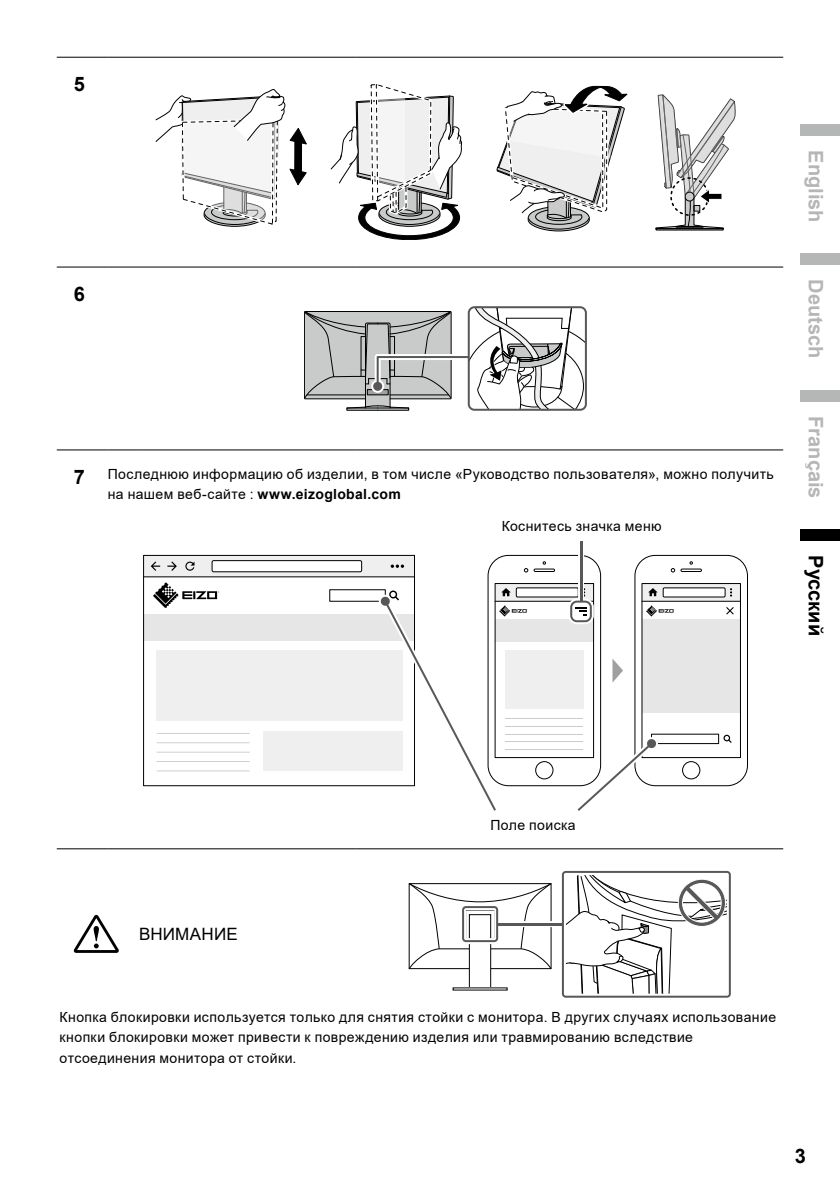
<style>
.page{position:relative;width:840px;height:1191px;background:#fff}
.page>*{position:absolute;margin:0;border:0;box-sizing:border-box;transform-origin:0 0}
.t1{font:700 20px "Arial";color:#b5b6b6}
.t2{font:700 20px "Arial";color:#000}
.t3{font:17px "Arial";letter-spacing:.01em;color:#000}
.t4{font:14px/20px "Arial";letter-spacing:.03em;color:#000}
.s1{font-weight:700;font-size:20px}
.s2{font-weight:700}
</style>
<div class="page">
<hr style="left:57px;top:266px;width:51px;height:1px;background:#000">
<hr style="left:108px;top:266px;width:31px;height:1px;background:#000">
<hr style="left:139px;top:266px;width:217px;height:1px;background:#000">
<hr style="left:356px;top:266px;width:426px;height:1px;background:#000">
<hr style="left:57px;top:449px;width:51px;height:1px;background:#000">
<hr style="left:108px;top:449px;width:31px;height:1px;background:#000">
<hr style="left:139px;top:449px;width:217px;height:1px;background:#000">
<hr style="left:356px;top:449px;width:426px;height:1px;background:#000">
<hr style="left:57px;top:57px;width:51px;height:1px;background:#000">
<hr style="left:108px;top:57px;width:31px;height:1px;background:#000">
<hr style="left:139px;top:57px;width:217px;height:1px;background:#000">
<hr style="left:356px;top:57px;width:426px;height:1px;background:#000">
<hr style="left:57px;top:848px;width:51px;height:1px;background:#000">
<hr style="left:108px;top:848px;width:31px;height:1px;background:#000">
<hr style="left:139px;top:848px;width:217px;height:1px;background:#000">
<hr style="left:356px;top:848px;width:426px;height:1px;background:#000">
<svg style="left:655px;top:94px;width:79px;height:135px"></svg>
<svg style="left:496px;top:85px;width:132px;height:147px"></svg>
<svg style="left:156px;top:89px;width:151px;height:138px"></svg>
<svg style="left:330px;top:84px;width:132px;height:156px"></svg>
<svg style="left:304px;top:307px;width:282px;height:103px"></svg>
<div style="left:467px;top:306px;width:119px;height:105px;border:2px solid #595757;border-radius:6px"></div>
<div style="left:634px;top:555px;width:113px;height:231px;border:1px solid #000;border-radius:20px"></div>
<div style="left:641px;top:619px;width:99px;height:94px;background:#e6e6e6"></div>
<div style="left:641px;top:583px;width:99px;height:18px;background:#efefef"></div>
<svg style="left:646px;top:605px;width:28px;height:11px"></svg>
<div style="left:662px;top:588px;width:62px;height:9px;background:#fff"></div>
<div style="left:662px;top:587px;width:63px;height:10px;border:1px solid #000"></div>
<svg style="left:648px;top:588px;width:9px;height:8px"></svg>
<svg style="left:726px;top:607px;width:7px;height:7px"></svg>
<div style="left:651px;top:734px;width:67px;height:10px;border:1px solid #000"></div>
<svg style="left:723px;top:734px;width:8px;height:9px"></svg>
<div style="left:641px;top:583px;width:99px;height:175px;border:1px solid #000"></div>
<hr style="left:641px;top:601px;width:99px;height:1px;background:#000">
<div style="left:682px;top:761px;width:17px;height:18px;border:1px solid #000;border-radius:50%"></div>
<svg style="left:670px;top:568px;width:4px;height:4px"></svg>
<div style="left:680px;top:569px;width:21px;height:3px;border:1px solid #000"></div>
<div style="left:487px;top:555px;width:113px;height:231px;border:1px solid #000;border-radius:20px"></div>
<div style="left:495px;top:619px;width:98px;height:22px;background:#e6e6e6"></div>
<div style="left:505px;top:650px;width:78px;height:58px;background:#efefef"></div>
<hr style="left:505px;top:749px;width:77px;height:1px;background:#c9caca">
<hr style="left:505px;top:741px;width:77px;height:1px;background:#c9caca">
<hr style="left:505px;top:733px;width:77px;height:1px;background:#c9caca">
<hr style="left:505px;top:726px;width:77px;height:1px;background:#c9caca">
<hr style="left:505px;top:718px;width:77px;height:1px;background:#c9caca">
<div style="left:495px;top:583px;width:98px;height:18px;background:#efefef"></div>
<div style="left:516px;top:588px;width:62px;height:9px;background:#fff"></div>
<div style="left:515px;top:587px;width:63px;height:10px;border:1px solid #000"></div>
<div style="left:494px;top:583px;width:99px;height:175px;border:1px solid #000"></div>
<hr style="left:495px;top:601px;width:98px;height:1px;background:#000">
<div style="left:535px;top:761px;width:18px;height:18px;border:1px solid #000;border-radius:50%"></div>
<div style="left:533px;top:569px;width:21px;height:3px;border:1px solid #000"></div>
<div style="left:143px;top:614px;width:271px;height:27px;background:#e6e6e6"></div>
<div style="left:155px;top:651px;width:247px;height:70px;background:#efefef"></div>
<svg style="left:153px;top:582px;width:66px;height:26px"></svg>
<hr style="left:157px;top:733px;width:92px;height:1px;background:#c9caca">
<hr style="left:157px;top:742px;width:92px;height:1px;background:#c9caca">
<hr style="left:157px;top:751px;width:92px;height:1px;background:#c9caca">
<hr style="left:157px;top:761px;width:92px;height:1px;background:#c9caca">
<hr style="left:157px;top:770px;width:92px;height:1px;background:#c9caca">
<div style="left:263px;top:732px;width:139px;height:39px;background:#efefef"></div>
<div style="left:143px;top:555px;width:271px;height:22px;background:#efefef"></div>
<div style="left:143px;top:555px;width:271px;height:231px;border:1px solid #000"></div>
<svg style="left:167px;top:561px;width:10px;height:10px"></svg>
<svg style="left:151px;top:561px;width:9px;height:10px"></svg>
<svg style="left:185px;top:561px;width:9px;height:10px"></svg>
<svg style="left:390px;top:564px;width:14px;height:4px"></svg>
<div style="left:212px;top:560px;width:149px;height:12px;background:#fff;border-radius:2px"></div>
<div style="left:212px;top:560px;width:150px;height:12px;border:1px solid #000;border-radius:2px"></div>
<hr style="left:143px;top:576px;width:271px;height:1px;background:#000">
<svg style="left:375px;top:588px;width:153px;height:223px"></svg>
<svg style="left:571px;top:734px;width:90px;height:77px"></svg>
<svg style="left:566px;top:541px;width:29px;height:85px"></svg>
<hr style="left:579px;top:541px;width:2px;height:60px;background:#595757">
<svg style="left:612px;top:659px;width:10px;height:23px"></svg>
<svg style="left:74px;top:915px;width:45px;height:38px"></svg>
<div style="left:469px;top:914px;width:21px;height:74px;border:1px solid #000"></div>
<svg style="left:559px;top:870px;width:172px;height:128px"></svg>
<svg style="left:408px;top:883px;width:143px;height:86px"></svg>
<hr style="left:497px;top:923px;width:65px;height:2px;background:#595757">
<div style="left:799px;top:125px;width:40px;height:11px;background:#b5b6b6"></div>
<div style="left:799px;top:530px;width:40px;height:11px;background:#000"></div>
<div style="left:799px;top:254px;width:40px;height:11px;background:#b5b6b6"></div>
<div style="left:799px;top:391px;width:40px;height:11px;background:#b5b6b6"></div>
<h1 class="t2" style="left:74px;top:70px;width:13px">5</h1>
<h1 class="t2" style="left:74px;top:280px;width:13px">6</h1>
<p class="t4" style="left:108px;top:464px;width:667px;text-indent:-34px"><span class="s1">7</span> Последнюю информацию об изделии, в том числе «Руководство пользователя», можно получить на нашем веб-сайте : <span class="s2">www.eizoglobal.com</span></p>
<p class="t4" style="left:501px;top:515px;width:161px">Коснитесь значка меню</p>
<h1 class="t1" style="left:829px;top:150px;width:74px;rotate:90deg">English</h1>
<h1 class="t1" style="left:829px;top:279px;width:80px;rotate:90deg">Deutsch</h1>
<h1 class="t1" style="left:829px;top:416px;width:84px;rotate:90deg">Français</h1>
<h1 class="t2" style="left:829px;top:555px;width:82px;rotate:90deg">Русский</h1>
<p class="t4" style="left:490px;top:814px;width:87px">Поле поиска</p>
<p class="t3" style="left:139px;top:922px;width:100px">ВНИМАНИЕ</p>
<p class="t4" style="left:60px;top:1007px;width:717px">Кнопка блокировки используется только для снятия стойки с монитора. В других случаях использование кнопки блокировки может привести к повреждению изделия или травмированию вследствие отсоединения монитора от стойки.</p>
<h1 class="t2" style="left:794px;top:1141px;width:13px">3</h1>
</div>
